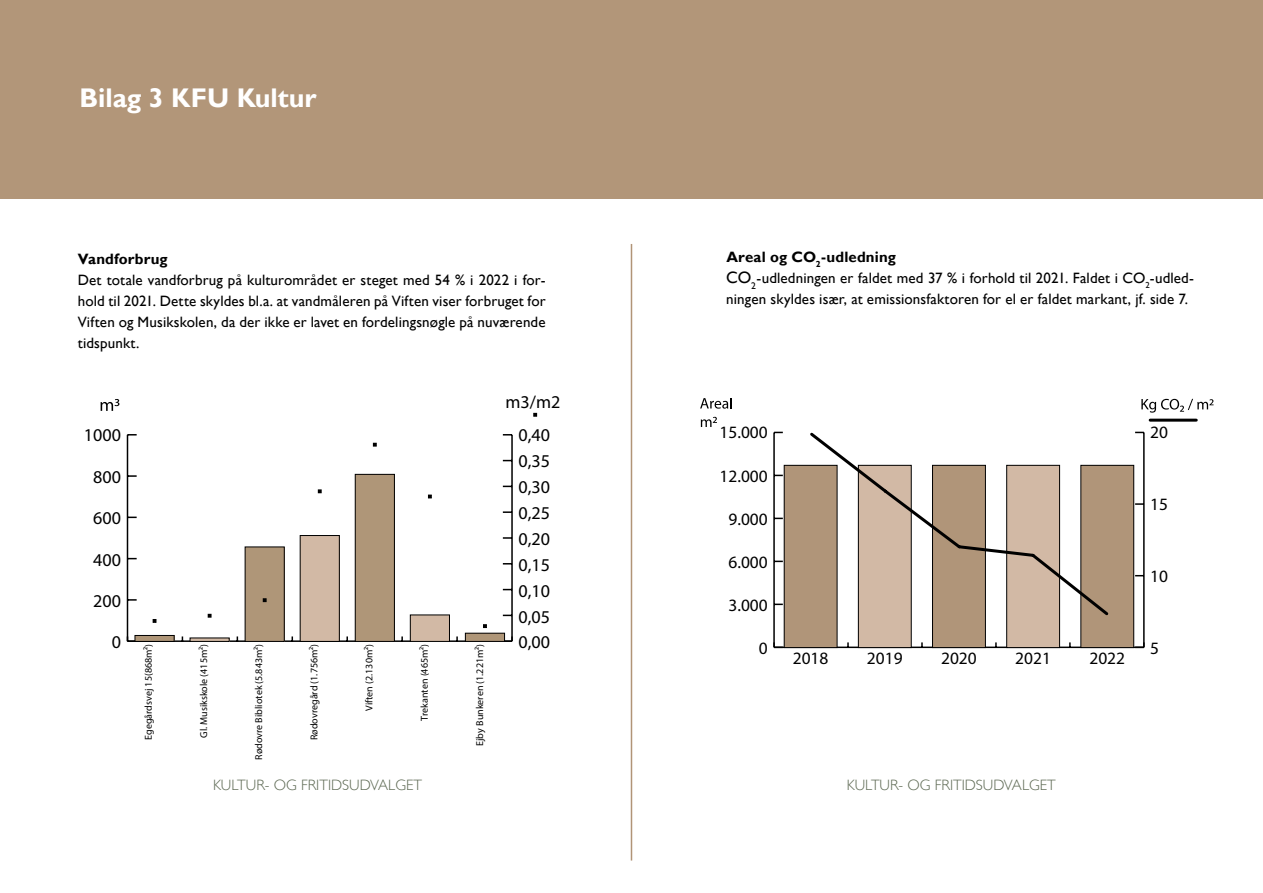
<style>
.page{position:relative;width:1263px;height:893px;background:#fff}
.page>*{position:absolute;margin:0;border:0;box-sizing:border-box;transform-origin:0 0}
.t1{font:700 27px "Gill Sans";color:#fff}
.t2{font:18px "Myriad Pro";color:#000}
.t3{font:17.4px "Myriad Pro";color:#000}
.Sidefod{font:15px/21px "Gill Sans";letter-spacing:.01em;color:#000;text-align:justify}
.t4{font:300 15px "Gill Sans";color:#5c6852}
.Sidefod_overskrift{font:700 15px "Gill Sans";letter-spacing:.01em;color:#000}
.t5{font:10.05px "Myriad Pro";color:#000}
.s1{font-size:16.5px}
</style>
<div class="page">
<div style="left:0;top:0;width:1263px;height:198px;background:#b29679"></div>
<hr style="left:631px;top:244px;width:1px;height:616px;background:#b19477">
<hr style="left:127px;top:640px;width:385px;height:2px;background:#000">
<hr style="left:127px;top:435px;width:1px;height:206px;background:#000">
<svg style="left:127px;top:636px;width:8px;height:6px"></svg>
<svg style="left:128px;top:599px;width:9px;height:2px"></svg>
<svg style="left:128px;top:475px;width:9px;height:2px"></svg>
<hr style="left:511px;top:435px;width:2px;height:206px;background:#000">
<svg style="left:505px;top:636px;width:8px;height:6px"></svg>
<svg style="left:503px;top:537px;width:8px;height:2px"></svg>
<svg style="left:503px;top:511px;width:8px;height:2px"></svg>
<div style="left:135px;top:635px;width:39px;height:6px;background:#af9678"></div>
<div style="left:135px;top:635px;width:39px;height:7px;border:1px solid #000"></div>
<div style="left:190px;top:638px;width:40px;height:4px;border:1px solid #000"></div>
<div style="left:245px;top:547px;width:39px;height:94px;background:#af9678"></div>
<div style="left:245px;top:547px;width:40px;height:95px;border:1px solid #000"></div>
<div style="left:300px;top:535px;width:39px;height:106px;background:#d2b9a5"></div>
<div style="left:300px;top:535px;width:40px;height:107px;border:1px solid #000"></div>
<div style="left:355px;top:474px;width:39px;height:167px;background:#af9678"></div>
<div style="left:355px;top:474px;width:40px;height:168px;border:1px solid #000"></div>
<div style="left:410px;top:615px;width:39px;height:26px;background:#d2b9a5"></div>
<div style="left:410px;top:615px;width:40px;height:27px;border:1px solid #000"></div>
<div style="left:465px;top:633px;width:39px;height:8px;background:#af9678"></div>
<div style="left:465px;top:633px;width:40px;height:9px;border:1px solid #000"></div>
<svg style="left:533px;top:413px;width:4px;height:4px"></svg>
<svg style="left:153px;top:619px;width:3px;height:4px"></svg>
<svg style="left:263px;top:598px;width:3px;height:4px"></svg>
<svg style="left:318px;top:489px;width:4px;height:4px"></svg>
<svg style="left:373px;top:443px;width:4px;height:3px"></svg>
<svg style="left:428px;top:495px;width:4px;height:3px"></svg>
<svg style="left:483px;top:624px;width:4px;height:4px"></svg>
<svg style="left:101px;top:399px;width:18px;height:12px"></svg>
<hr style="left:774px;top:647px;width:370px;height:1px;background:#000">
<hr style="left:773px;top:432px;width:2px;height:215px;background:#000">
<svg style="left:773px;top:642px;width:10px;height:6px"></svg>
<hr style="left:1143px;top:432px;width:1px;height:215px;background:#000">
<div style="left:784px;top:465px;width:53px;height:183px;background:#b09579"></div>
<div style="left:784px;top:465px;width:53px;height:183px;border:1px solid #000"></div>
<div style="left:858px;top:465px;width:53px;height:183px;background:#d2b9a5"></div>
<div style="left:858px;top:465px;width:54px;height:183px;border:1px solid #000"></div>
<div style="left:932px;top:465px;width:53px;height:183px;background:#b09579"></div>
<div style="left:932px;top:465px;width:54px;height:183px;border:1px solid #000"></div>
<div style="left:1007px;top:465px;width:52px;height:183px;background:#d2b9a5"></div>
<div style="left:1006px;top:465px;width:54px;height:183px;border:1px solid #000"></div>
<div style="left:1081px;top:465px;width:53px;height:183px;background:#b09579"></div>
<div style="left:1080px;top:465px;width:54px;height:183px;border:1px solid #000"></div>
<svg style="left:807px;top:418px;width:391px;height:200px"></svg>
<svg style="left:700px;top:398px;width:32px;height:11px"></svg>
<svg style="left:701px;top:417px;width:16px;height:10px"></svg>
<svg style="left:1141px;top:399px;width:72px;height:14px"></svg>
<p class="t1" style="left:79px;top:82px;width:239px">Bilag 3 KFU Kultur</p>
<p class="Sidefod_overskrift" style="left:78px;top:251px;width:91px">Vandforbrug</p>
<p class="Sidefod" style="left:78px;top:270px;width:469px">Det totale vandforbrug på kulturområdet er steget med 54 % i 2022 i for&shy;hold til 2021. Dette skyldes bl.a. at vandmåleren på Viften viser forbruget for Viften og Musikskolen, da der ikke er lavet en fordelingsnøgle på nuværende tidspunkt.</p>
<p class="t2" style="left:84px;top:424px;width:39px">1000</p>
<p class="t2" style="left:93px;top:465px;width:29px">800</p>
<p class="t2" style="left:93px;top:507px;width:29px">600</p>
<p class="t2" style="left:93px;top:548px;width:29px">400</p>
<p class="t2" style="left:93px;top:590px;width:29px">200</p>
<p class="t2" style="left:112px;top:631px;width:11px">0</p>
<p class="t5" style="left:142px;top:740px;width:98px;rotate:-90deg">Egegårdsvej 15(868m²)</p>
<p class="t5" style="left:197px;top:738px;width:95px;rotate:-90deg">Gl. Musikskole (415m²)</p>
<p class="t5" style="left:253px;top:760px;width:118px;rotate:-90deg">Rødovre Bibliotek (5.843m²)</p>
<p class="t5" style="left:308px;top:740px;width:98px;rotate:-90deg">Rødovregård (1.756m²)</p>
<p class="t5" style="left:363px;top:711px;width:68px;rotate:-90deg">Viften (2.130m²)</p>
<p class="t5" style="left:418px;top:721px;width:78px;rotate:-90deg">Trekanten (465m²)</p>
<p class="t5" style="left:473px;top:746px;width:103px;rotate:-90deg">Ejby Bunkeren (1.221m²)</p>
<p class="t2" style="left:506px;top:391px;width:56px">m3/m2</p>
<p class="t2" style="left:518px;top:424px;width:33px">0,40</p>
<p class="t2" style="left:518px;top:450px;width:33px">0,35</p>
<p class="t2" style="left:518px;top:476px;width:33px">0,30</p>
<p class="t2" style="left:518px;top:502px;width:33px">0,25</p>
<p class="t2" style="left:518px;top:528px;width:33px">0,20</p>
<p class="t2" style="left:518px;top:554px;width:33px">0,15</p>
<p class="t2" style="left:518px;top:579px;width:33px">0,10</p>
<p class="t2" style="left:518px;top:605px;width:33px">0,05</p>
<p class="t2" style="left:518px;top:631px;width:33px">0,00</p>
<p class="Sidefod_overskrift" style="left:726px;top:248px;width:171px">Areal og CO<sub>2</sub>-udledning</p>
<p class="Sidefod" style="left:726px;top:267px;width:469px"><span class="s1">CO</span><sub>2</sub>-udledningen er faldet med 37 % i forhold til 2021. Faldet i CO<sub>2</sub>-udled&shy;ningen skyldes især, at emissionsfaktoren for el er faldet markant, jf. side 7.</p>
<p class="t3" style="left:720px;top:422px;width:50px">15.000</p>
<p class="t3" style="left:720px;top:465px;width:50px">12.000</p>
<p class="t3" style="left:728px;top:508px;width:41px">9.000</p>
<p class="t3" style="left:728px;top:551px;width:41px">6.000</p>
<p class="t3" style="left:728px;top:595px;width:41px">3.000</p>
<p class="t3" style="left:759px;top:638px;width:10px">0</p>
<p class="t3" style="left:793px;top:648px;width:37px">2018</p>
<p class="t3" style="left:867px;top:648px;width:37px">2019</p>
<p class="t3" style="left:941px;top:648px;width:37px">2020</p>
<p class="t3" style="left:1015px;top:648px;width:37px">2021</p>
<p class="t3" style="left:1089px;top:648px;width:37px">2022</p>
<p class="t3" style="left:1150px;top:422px;width:19px">20</p>
<p class="t3" style="left:1150px;top:494px;width:19px">15</p>
<p class="t3" style="left:1150px;top:566px;width:19px">10</p>
<p class="t3" style="left:1150px;top:638px;width:10px">5</p>
<p class="t4" style="left:213px;top:777px;width:211px">KULTUR- OG FRITIDSUDVALGET</p>
<p class="t4" style="left:847px;top:777px;width:211px">KULTUR- OG FRITIDSUDVALGET</p>
</div>
